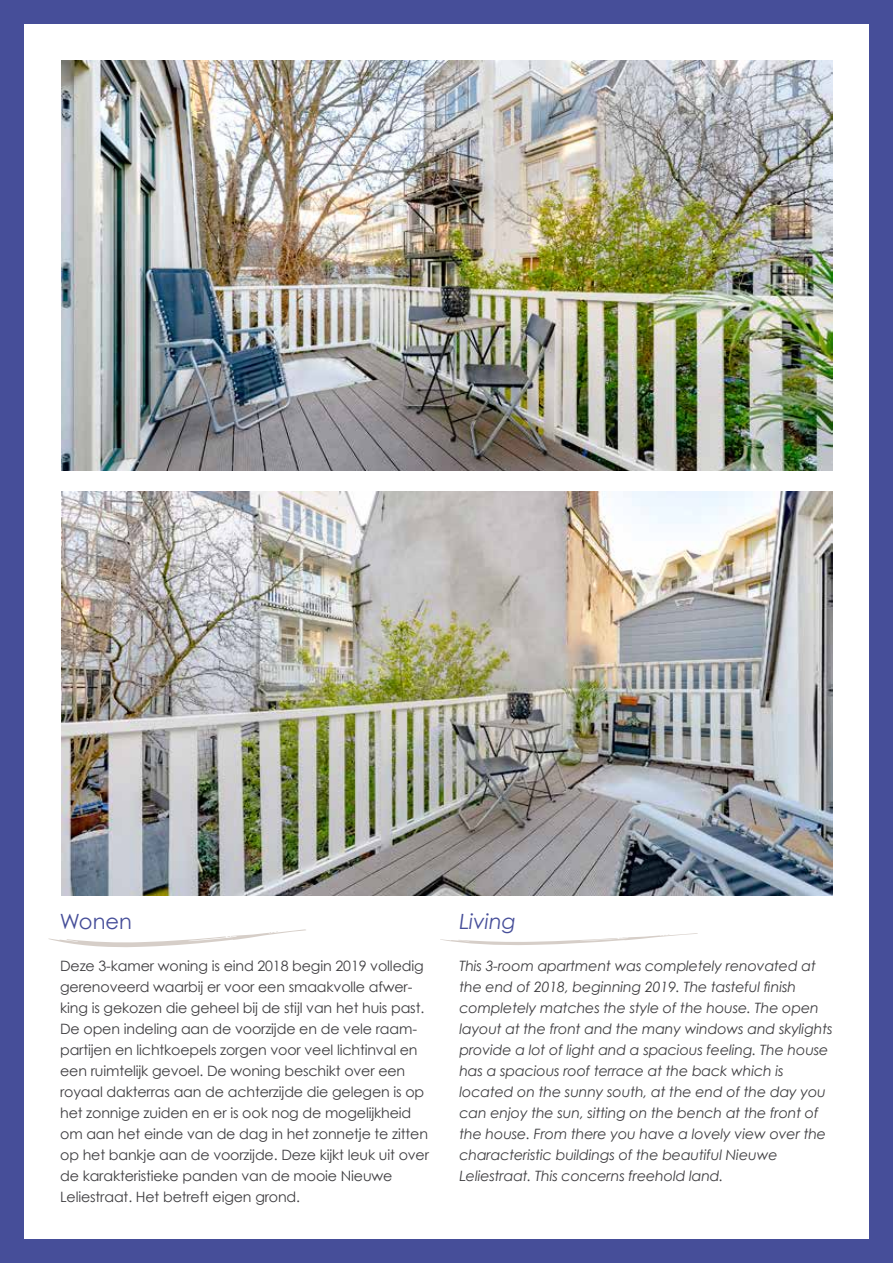
<style>
.page{position:relative;width:893px;height:1263px;background:#fff}
.page>*{position:absolute;margin:0;border:0;box-sizing:border-box;transform-origin:0 0}
.t1{font:italic 21px "Century Gothic";color:#464e99}
.t2{font:21px "Century Gothic";color:#464e99}
.t3{font:14.25px/21px "Century Gothic";letter-spacing:-.01em;color:#3e3d40}
.t4{font:italic 14.25px/21px "Century Gothic";letter-spacing:-.01em;color:#3e3d40}
</style>
<div class="page">
<div style="left:0;top:1239px;width:893px;height:24px;background:#464e99"></div>
<div style="left:13px;top:0;width:880px;height:23px;background:#464e99"></div>
<div style="left:0;top:0;width:23px;height:1263px;background:#464e99"></div>
<div style="left:870px;top:0;width:23px;height:1263px;background:#464e99"></div>
<svg style="left:48px;top:929px;width:258px;height:18px"></svg>
<svg style="left:440px;top:933px;width:258px;height:12px"></svg>
<img style="left:61px;top:61px;width:771px;height:410px">
<img style="left:61px;top:491px;width:771px;height:404px">
<h1 class="t2" style="left:60px;top:909px;width:74px">Wonen</h1>
<h1 class="t1" style="left:459px;top:909px;width:58px">Living</h1>
<p class="t3" style="left:60px;top:955px;width:370px">Deze 3-kamer woning is eind 2018 begin 2019 volledig gerenoveerd waarbij er voor een smaakvolle afwer&shy;king is gekozen die geheel bij de stijl van het huis past.<br>De open indeling aan de voorzijde en de vele raam&shy;partijen en lichtkoepels zorgen voor veel lichtinval en een ruimtelijk gevoel. De woning beschikt over een royaal dakterras aan de achterzijde die gelegen is op het zonnige zuiden en er is ook nog de mogelijkheid om aan het einde van de dag in het zonnetje te zitten op het bankje aan de voorzijde. Deze kijkt leuk uit over de karakteristieke panden van de mooie Nieuwe Leliestraat. Het betreft eigen grond.</p>
<p class="t4" style="left:459px;top:955px;width:375px">This 3-room apartment was completely renovated at the end of 2018, beginning 2019. The tasteful finish completely matches the style of the house. The open layout at the front and the many windows and skylights provide a lot of light and a spacious feeling. The house has a spacious roof terrace at the back which is located on the sunny south, at the end of the day you can enjoy the sun, sitting on the bench at the front of the house. From there you have a lovely view over the characteristic buildings of the beautiful Nieuwe Leliestraat. This concerns freehold land.</p>
</div>
